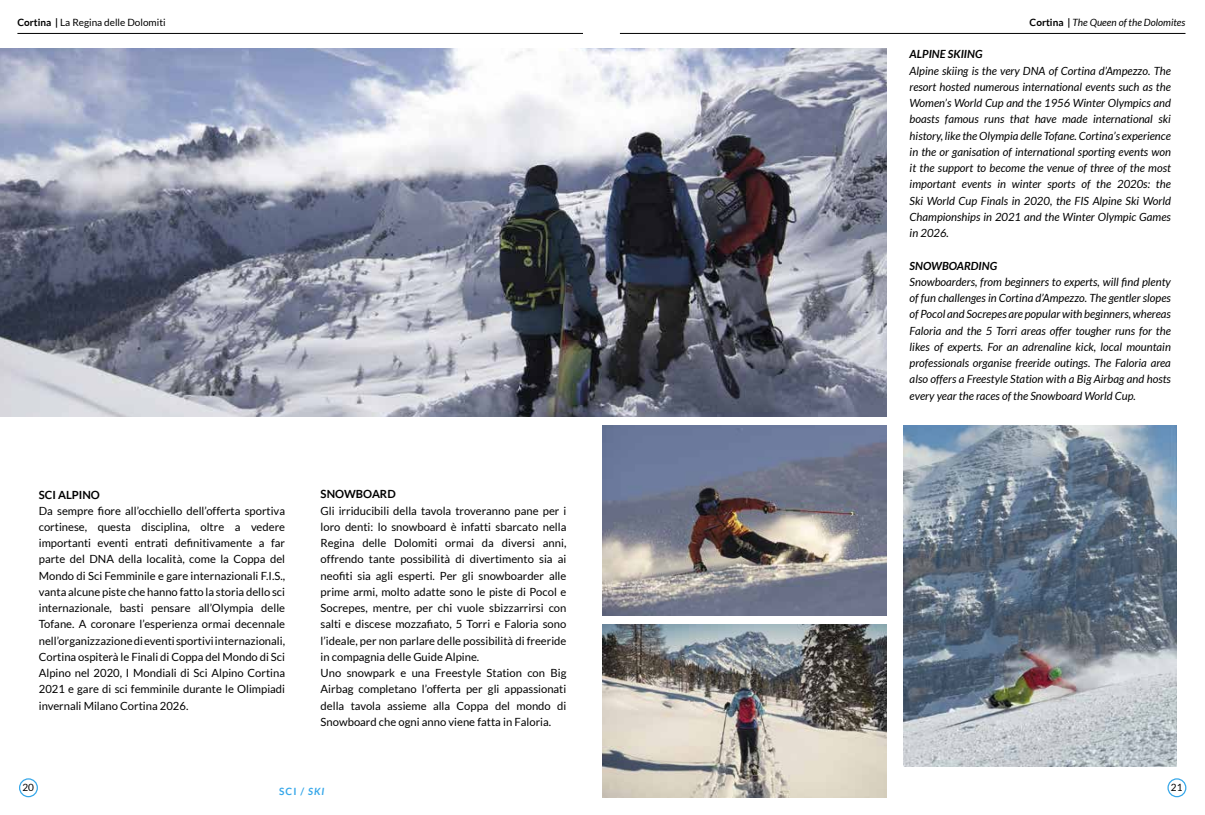
<style>
.page{position:relative;width:1205px;height:815px;background:#fff}
.page>*{position:absolute;margin:0;border:0;box-sizing:border-box;transform-origin:0 0}
.t1{font:11.25px/16.2px "Lato";color:#000;text-align:justify}
.t2{font:italic 11.25px/16.2px "Lato";color:#000;text-align:justify}
.t3{font:italic 700 11.25px "Lato";color:#000}
.t4{font:700 11.25px "Lato";color:#000}
.t5{font:10px "Lato";color:#000}
.t6{font:italic 10px "Lato";color:#000}
.t7{font:700 10px "Lato";color:#36a7e9}
.s1{font-weight:700}
.s2{font-weight:700;font-style:normal}
.s3{font-style:italic}
</style>
<div class="page">
<div style="left:19px;top:778px;width:19px;height:19px;border:1px solid #36a7e9;border-radius:50%"></div>
<div style="left:1167px;top:778px;width:19px;height:19px;border:1px solid #36a7e9;border-radius:50%"></div>
<hr style="left:17px;top:33px;width:566px;height:1px;background:#000">
<hr style="left:620px;top:33px;width:565px;height:1px;background:#000">
<img style="left:0;top:49px;width:886px;height:367px">
<img style="left:602px;top:425px;width:284px;height:191px">
<img style="left:602px;top:625px;width:284px;height:172px">
<img style="left:904px;top:425px;width:273px;height:341px">
<p class="t5" style="left:17px;top:17px;width:150px"><span class="s1">Cortina |</span> La Regina delle Dolomiti</p>
<p class="t6" style="left:1029px;top:17px;width:157px"><span class="s2">Cortina |</span> The Queen of the Dolomites</p>
<p class="t4" style="left:39px;top:488px;width:63px">SCI ALPINO</p>
<p class="t1" style="left:39px;top:502px;width:248px">Da sempre fiore all’occhiello dell’offerta sportiva cortinese, questa disciplina, oltre a vedere importanti eventi entrati definitivamente a far parte del DNA della località, come la Coppa del Mondo di Sci Femminile e gare internazionali F.I.S., vanta alcune piste che hanno fatto la storia dello sci internazionale, basti pensare all’Olympia delle Tofane. A coronare l’esperienza ormai decennale nell’organizzazione di eventi sportivi internazionali, Cortina ospiterà le Finali di Coppa del Mondo di Sci Alpino nel 2020, I Mondiali di Sci Alpino Cortina 2021 e gare di sci femminile durante le Olimpiadi invernali Milano Cortina 2026.</p>
<p class="t4" style="left:321px;top:488px;width:77px">SNOWBOARD</p>
<p class="t1" style="left:321px;top:502px;width:247px;text-align:left">Gli irriducibili della tavola troveranno pane per i loro denti: lo snowboard è infatti sbarcato nella Regina delle Dolomiti ormai da diversi anni, offrendo tante possibilità di divertimento sia ai neofiti sia agli esperti. Per gli snowboarder alle prime armi, molto adatte sono le piste di Pocol e Socrepes, mentre, per chi vuole sbizzarrirsi con salti e discese mozzafiato, 5 Torri e Faloria sono l’ideale, per non parlare delle possibilità di freeride in compagnia delle Guide Alpine.<br>Uno snowpark e una Freestyle Station con Big Airbag completano l’offerta per gli appassionati della tavola assieme alla Coppa del mondo di Snowboard che ogni anno viene fatta in Faloria.</p>
<p class="t3" style="left:909px;top:48px;width:74px">ALPINE SKIING</p>
<p class="t2" style="left:909px;top:63px;width:263px">Alpine skiing is the very DNA of Cortina d’Ampezzo. The resort hosted numerous international events such as the Women’s World Cup and the 1956 Winter Olympics and boasts famous runs that have made international ski history, like the Olympia delle Tofane. Cortina’s experience in the or ganisation of international sporting events won it the support to become the venue of three of the most important events in winter sports of the 2020s: the Ski World Cup Finals in 2020, the FIS Alpine Ski World Championships in 2021 and the Winter Olympic Games in 2026.</p>
<p class="t3" style="left:909px;top:259px;width:89px">SNOWBOARDING</p>
<p class="t2" style="left:909px;top:274px;width:263px">Snowboarders, from beginners to experts, will find plenty of fun challenges in Cortina d’Ampezzo. The gentler slopes of Pocol and Socrepes are popular with beginners, whereas Faloria and the 5 Torri areas offer tougher runs for the likes of experts. For an adrenaline kick, local mountain professionals organise freeride outings. The Faloria area also offers a Freestyle Station with a Big Airbag and hosts every year the races of the Snowboard World Cup.</p>
<p class="t5" style="left:22px;top:782px;width:13px">20</p>
<p class="t5" style="left:1171px;top:782px;width:13px">21</p>
<p class="t7" style="left:279px;top:786px;width:47px">SCI / <span class="s3">SKI</span></p>
</div>
